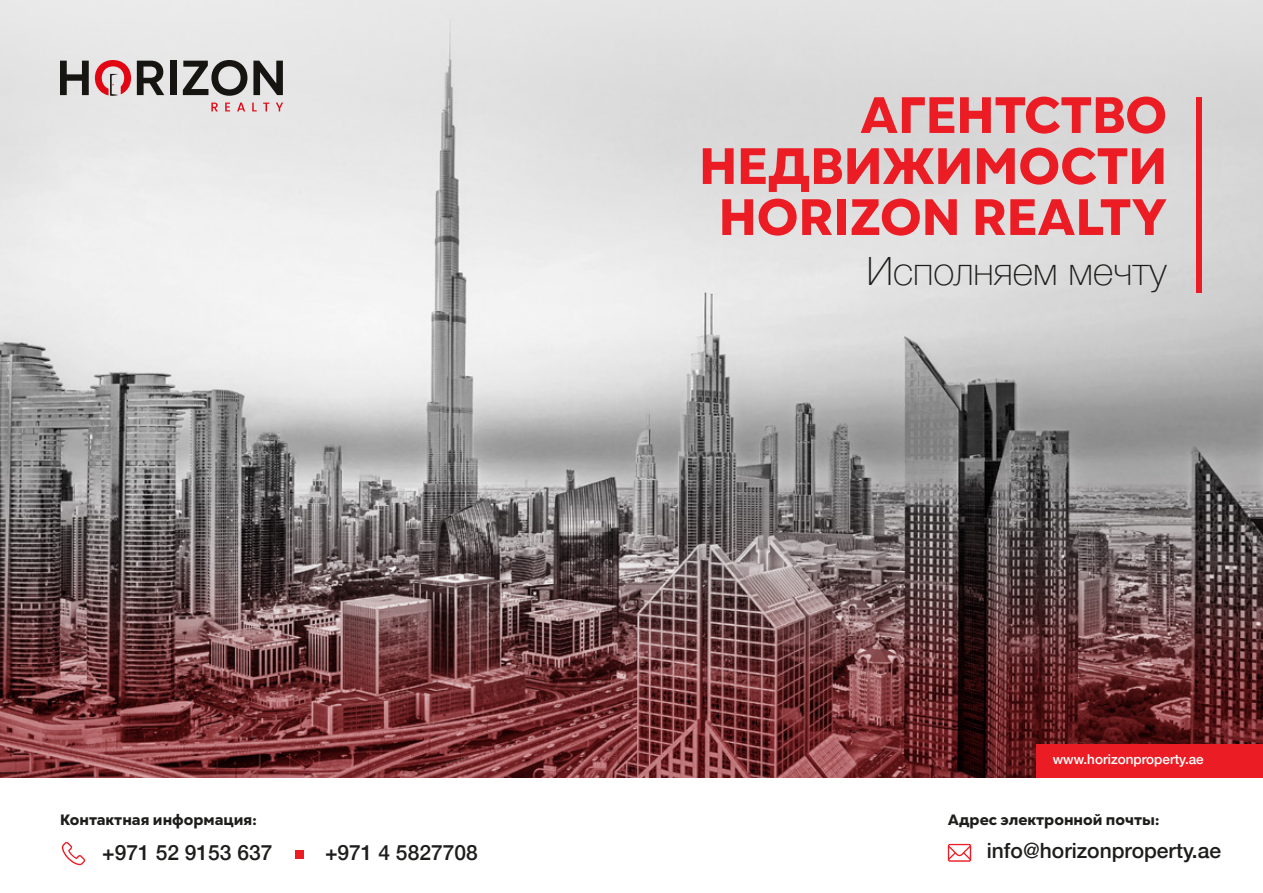
<style>
.page{position:relative;width:1263px;height:893px;background:#fff}
.page>*{position:absolute;margin:0;border:0;box-sizing:border-box;transform-origin:0 0}
.t1{font:800 51px/51px "Gogh";color:#ec1c24;text-align:right}
.t2{font:100 39px "Helvetica Neue";color:#1d1d1b}
.t3{font:500 21px "Helvetica Neue";color:#1d1d1b}
.t4{font:800 15px "Gogh";color:#1d1d1b}
.t5{font:500 13.5px "Helvetica Neue";color:#fff}
</style>
<div class="page">
<img style="left:0;top:0;width:1263px;height:777px">
<svg style="left:211px;top:103px;width:7px;height:8px"></svg>
<svg style="left:225px;top:103px;width:5px;height:8px"></svg>
<svg style="left:237px;top:103px;width:8px;height:8px"></svg>
<svg style="left:252px;top:103px;width:5px;height:8px"></svg>
<svg style="left:263px;top:103px;width:6px;height:8px"></svg>
<svg style="left:276px;top:103px;width:7px;height:8px"></svg>
<svg style="left:95px;top:60px;width:36px;height:36px"></svg>
<svg style="left:60px;top:61px;width:29px;height:34px"></svg>
<svg style="left:137px;top:61px;width:27px;height:34px"></svg>
<div style="left:170px;top:61px;width:7px;height:34px;background:#171511"></div>
<svg style="left:183px;top:60px;width:64px;height:36px;background:#848381"></svg>
<svg style="left:253px;top:61px;width:30px;height:34px"></svg>
<div style="left:1196px;top:98px;width:5px;height:195px;background:#ec1c24"></div>
<svg style="left:62px;top:842px;width:23px;height:23px"></svg>
<div style="left:295px;top:850px;width:9px;height:9px;background:#ec1c24"></div>
<svg style="left:948px;top:844px;width:23px;height:18px"></svg>
<div style="left:1036px;top:744px;width:227px;height:33px;background:#ec1c24"></div>
<p class="t4" style="left:60px;top:810px;width:198px">Контактная информация:</p>
<p class="t3" style="left:102px;top:836px;width:172px">+971 52 9153 637</p>
<p class="t3" style="left:325px;top:836px;width:154px">+971 4 5827708</p>
<h1 class="t1" style="left:699px;top:91px;width:469px">АГЕНТСТВО<br>НЕДВИЖИМОСТИ<br>HORIZON REALTY</h1>
<h2 class="t2" style="left:867px;top:241px;width:301px">Исполняем мечту</h2>
<p class="t5" style="left:1053px;top:749px;width:153px">www.horizonproperty.ae</p>
<p class="t4" style="left:948px;top:810px;width:213px">Адрес электронной почты:</p>
<p class="t3" style="left:987px;top:833px;width:236px">info@horizonproperty.ae</p>
</div>
